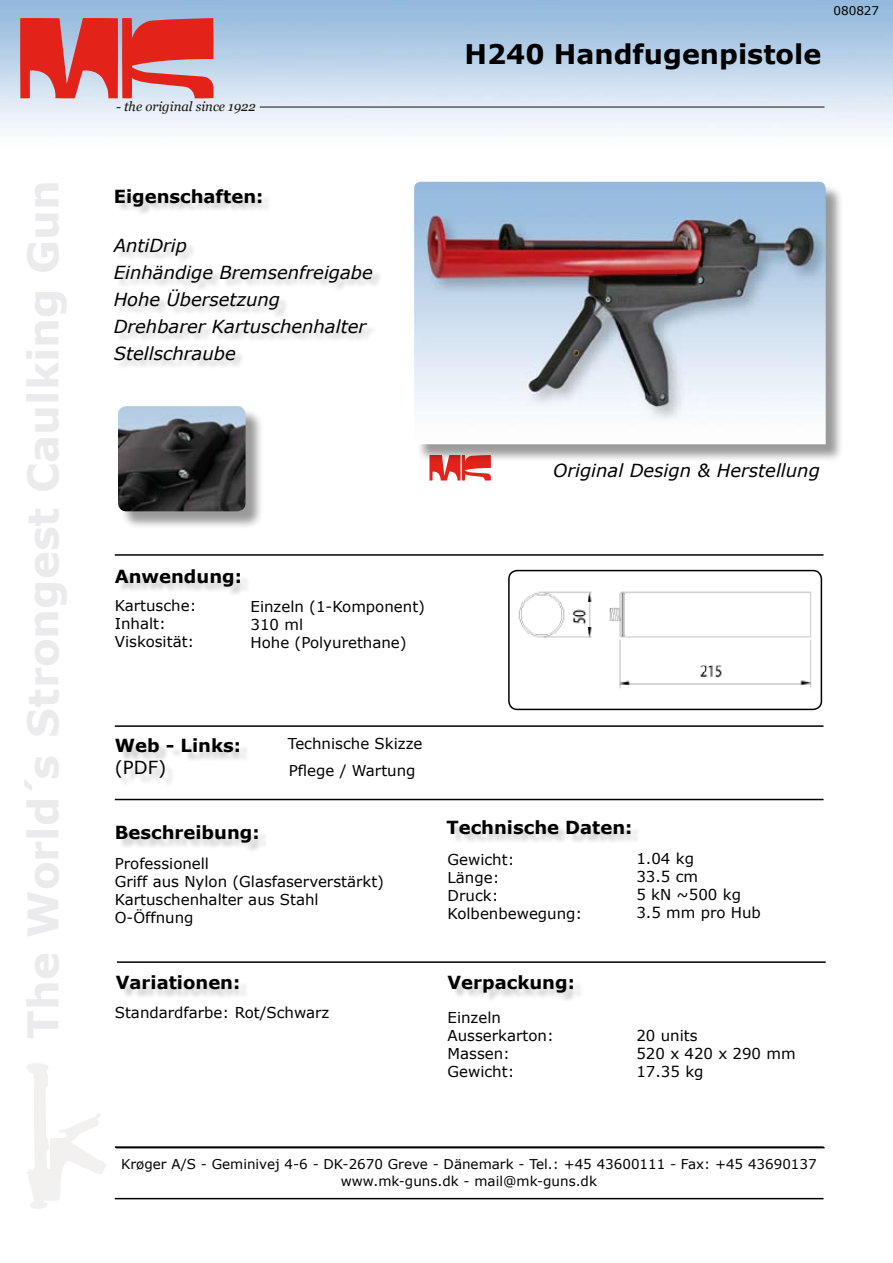
<style>
.page{position:relative;width:893px;height:1263px;background:#fff}
.page>*{position:absolute;margin:0;border:0;box-sizing:border-box;transform-origin:0 0}
.t1{font:700 27px "Verdana";color:#000}
.t2{font:italic 18px/27px "Verdana";color:#000}
.t3{font:700 18px "Verdana";color:#000}
.t4{font:18px "Verdana";color:#000}
.t5{font:15px/18px "Verdana";color:#000}
.t6{font:13.5px/16.2px "Verdana";color:#000;text-align:center}
.t7{font:italic 13.05px "Georgia";color:#15120a}
.t8{font:12px "Verdana";color:#000}
</style>
<div class="page">
<svg style="left:27px;top:1063px;width:79px;height:146px"></svg>
<svg style="left:20px;top:18px;width:194px;height:81px;background:#d95959"></svg>
<hr style="left:260px;top:107px;width:564px;height:1px;background:#15120a">
<div style="left:118px;top:828px;width:151px;height:25px;background:#000;opacity:.2"></div>
<div style="left:118px;top:977px;width:131px;height:22px;background:#000;opacity:.2"></div>
<div style="left:450px;top:977px;width:133px;height:26px;background:#000;opacity:.2"></div>
<hr style="left:115px;top:554px;width:708px;height:2px;background:#000">
<hr style="left:115px;top:799px;width:708px;height:1px;background:#000">
<hr style="left:117px;top:961px;width:709px;height:2px;background:#000">
<hr style="left:115px;top:1198px;width:708px;height:1px;background:#000">
<hr style="left:116px;top:1147px;width:709px;height:1px;background:#000">
<img style="left:509px;top:571px;width:312px;height:138px">
<div style="left:508px;top:570px;width:314px;height:140px;border:2px solid #000;border-radius:9px"></div>
<div style="left:117px;top:571px;width:133px;height:26px;background:#000;opacity:.2"></div>
<hr style="left:115px;top:1146px;width:708px;height:2px;background:#000">
<div style="left:448px;top:822px;width:193px;height:22px;background:#000;opacity:.2"></div>
<div style="left:115px;top:191px;width:268px;height:179px;background:#000;opacity:.2"></div>
<svg style="left:429px;top:463px;width:62px;height:18px"></svg>
<div style="left:117px;top:741px;width:133px;height:47px;background:#000;opacity:.2"></div>
<hr style="left:115px;top:725px;width:708px;height:2px;background:#000">
<div style="left:120px;top:408px;width:144px;height:122px;background:#000;opacity:.4"></div>
<img style="left:118px;top:406px;width:128px;height:105px">
<div style="left:416px;top:184px;width:428px;height:279px;background:#000;opacity:.4"></div>
<img style="left:414px;top:182px;width:412px;height:262px">
<p class="t7" style="left:116px;top:99px;width:141px">- the original since 1922</p>
<p class="t3" style="left:114px;top:185px;width:151px">Eigenschaften:</p>
<p class="t2" style="left:114px;top:231px;width:261px">AntiDrip<br>Einhändige Bremsenfreigabe<br>Hohe Übersetzung<br>Drehbarer Kartuschenhalter<br>Stellschraube</p>
<h1 class="t1" style="left:464px;top:37px;width:358px">H240 Handfugenpistole</h1>
<p class="t8" style="left:833px;top:3px;width:47px">080827</p>
<p class="t2" style="left:553px;top:457px;width:268px">Original Design &amp; Herstellung</p>
<p class="t3" style="left:115px;top:565px;width:129px">Anwendung:</p>
<p class="t5" style="left:115px;top:596px;width:83px">Kartusche:<br>Inhalt:<br>Viskosität:</p>
<p class="t5" style="left:251px;top:597px;width:176px">Einzeln (1-Komponent)<br>310 ml<br>Hohe (Polyurethane)</p>
<p class="t3" style="left:115px;top:734px;width:128px">Web - Links:</p>
<p class="t4" style="left:115px;top:756px;width:53px">(PDF)</p>
<p class="t3" style="left:115px;top:821px;width:146px">Beschreibung:</p>
<p class="t5" style="left:288px;top:729px;width:136px;line-height:27px">Technische Skizze<br>Pflege / Wartung</p>
<p class="t5" style="left:115px;top:854px;width:271px">Professionell<br>Griff aus Nylon (Glasfaserverstärkt)<br>Kartuschenhalter aus Stahl<br>O-Öffnung</p>
<p class="t3" style="left:446px;top:816px;width:187px">Technische Daten:</p>
<p class="t5" style="left:448px;top:850px;width:136px">Gewicht:<br>Länge:<br>Druck:<br>Kolbenbewegung:</p>
<p class="t5" style="left:636px;top:849px;width:126px">1.04 kg<br>33.5 cm<br>5 kN ~500 kg<br>3.5 mm pro Hub</p>
<p class="t3" style="left:116px;top:971px;width:126px">Variationen:</p>
<p class="t3" style="left:448px;top:971px;width:129px">Verpackung:</p>
<p class="t5" style="left:115px;top:1003px;width:216px">Standardfarbe: Rot/Schwarz</p>
<p class="t5" style="left:448px;top:1008px;width:108px">Einzeln<br>Ausserkarton:<br>Mass en:<br>Gewicht:</p>
<p class="t5" style="left:636px;top:1026px;width:161px">20 units<br>520 x 420 x 290 mm<br>17.35 kg</p>
<p class="t6" style="left:121px;top:1156px;width:697px">Krøger A/S - Geminivej 4-6 - DK-2670 Greve - Dänemark - Tel.: +45 43600111 - Fax: +45 43690137 www.mk-guns.dk - mail@mk-guns.dk</p>
</div>
